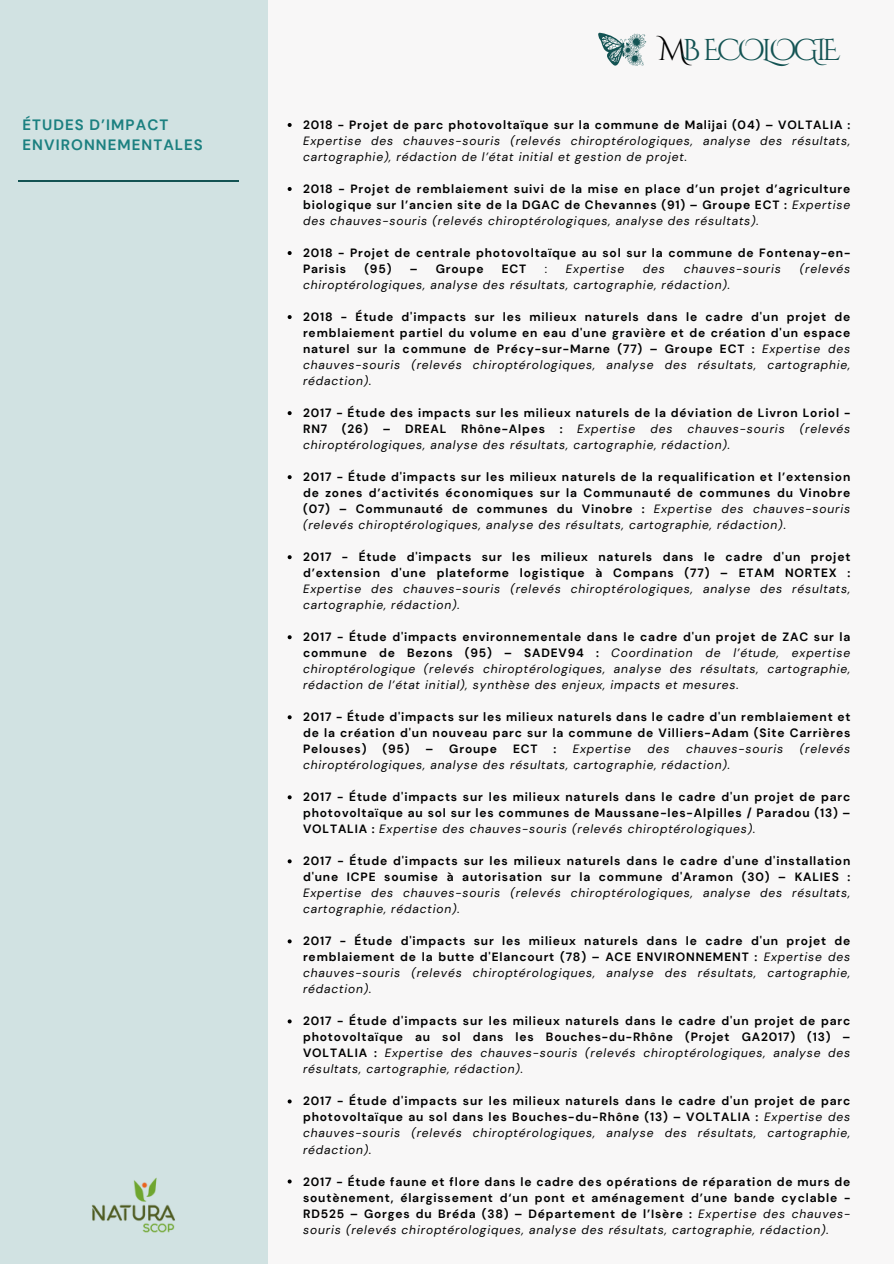
<style>
.page{position:relative;width:894px;height:1264px;background:#fff}
.page>*{position:absolute;margin:0;border:0;box-sizing:border-box;transform-origin:0 0}
.t1{font:30px "Cinzel Decorative";letter-spacing:-.14em;color:#135353}
.t2{font:700 15px/20.2px "DM Sans";letter-spacing:.07em;color:#1b8080}
.t3{font:700 12px/16px "DM Sans";letter-spacing:.07em;color:#000;text-align:justify}
.t4{font:italic 12px/16px "DM Sans";letter-spacing:.07em;color:#000;text-align:justify}
.t5{font:12px "DM Sans";color:#000}
.s1{color:#000}
.s2{font-weight:700;font-style:normal}
.s3{font-weight:400;font-style:italic}
.s4{font-weight:400}
</style>
<div class="page">
<div style="left:0;top:0;width:893px;height:1263px;background:#f8f7f7"></div>
<div style="left:0;top:0;width:267px;height:1263px;background:#d1e2e2"></div>
<img style="left:91px;top:1177px;width:84px;height:56px">
<svg style="left:287px;top:123px;width:4px;height:4px"></svg>
<svg style="left:287px;top:187px;width:4px;height:4px"></svg>
<svg style="left:287px;top:251px;width:4px;height:4px"></svg>
<svg style="left:287px;top:315px;width:4px;height:4px"></svg>
<svg style="left:287px;top:411px;width:4px;height:4px"></svg>
<svg style="left:287px;top:475px;width:4px;height:4px"></svg>
<svg style="left:287px;top:555px;width:4px;height:4px"></svg>
<svg style="left:287px;top:635px;width:4px;height:4px"></svg>
<svg style="left:287px;top:715px;width:4px;height:4px"></svg>
<svg style="left:287px;top:795px;width:4px;height:4px"></svg>
<svg style="left:287px;top:859px;width:4px;height:4px"></svg>
<svg style="left:287px;top:939px;width:4px;height:4px"></svg>
<svg style="left:287px;top:1019px;width:4px;height:4px"></svg>
<svg style="left:287px;top:1099px;width:4px;height:4px"></svg>
<svg style="left:287px;top:1179px;width:4px;height:4px"></svg>
<hr style="left:18px;top:180px;width:221px;height:1px;background:#135353">
<svg style="left:598px;top:33px;width:48px;height:33px"></svg>
<p class="t2" style="left:23px;top:115px;width:182px">ÉTUDES D’IMPACT<br>ENVIRONNEMENTALES</p>
<p class="t1" style="left:658px;top:30px;width:183px"><span class="s1">M</span>B ECOLOGIE</p>
<h2 class="t4" style="left:303px;top:117px;width:548px"><span class="s2">2018 - Projet de parc photovoltaïque sur la commune de Malijai (04) – VOLTALIA :<br></span>Expertise des chauves-souris (relevés chiroptérologiques, analyse des résultats, cartographie), rédaction de l’état initial et gestion de projet.</h2>
<p class="t3" style="left:303px;top:181px;width:548px">2018 - Projet de remblaiement suivi de la mise en place d’un projet d’agriculture biologique sur l’ancien site de la DGAC de Chevannes (91) – Groupe ECT : <span class="s3">Expertise des chauves-souris (relevés chiroptérologiques, analyse des résultats).</span></p>
<p class="t3" style="left:303px;top:245px;width:548px">2018 - Projet de centrale photovoltaïque au sol sur la commune de Fontenay-en-<br>Parisis</p>
<p class="t3" style="left:364px;top:261px;width:55px">(95) –</p>
<p class="t3" style="left:435px;top:261px;width:49px">Groupe</p>
<p class="t3" style="left:501px;top:261px;width:26px">ECT</p>
<p class="t5" style="left:545px;top:261px;width:4px">:</p>
<p class="t4" style="left:565px;top:261px;width:60px">Expertise</p>
<p class="t4" style="left:642px;top:261px;width:24px">des</p>
<p class="t4" style="left:683px;top:261px;width:99px">chauves-souris</p>
<p class="t4" style="left:799px;top:261px;width:52px">(relevés</p>
<p class="t4" style="left:303px;top:277px;width:428px">chiroptérologiques, analyse des résultats, cartographie, rédaction).</p>
<p class="t3" style="left:303px;top:309px;width:548px">2018 - Étude d'impacts sur les milieux naturels dans le cadre d'un projet de remblaiement partiel du volume en eau d'une gravière et de création d'un espace naturel sur la commune de Précy-sur-Marne (77) – Groupe ECT : <span class="s3">Expertise des chauves-souris (relevés chiroptérologiques, analyse des résultats, cartographie, rédaction).</span></p>
<h1 class="t3" style="left:303px;top:405px;width:548px">2017 - Étude des impacts sur les milieux naturels de la déviation de Livron Loriol -<br>RN7 (26) – DREAL Rhône-Alpes : <span class="s3">Expertise</span></h1>
<h1 class="t4" style="left:650px;top:421px;width:24px">des</h1>
<h1 class="t4" style="left:687px;top:421px;width:99px">chauves-souris</h1>
<h1 class="t4" style="left:799px;top:421px;width:52px">(relevés</h1>
<h1 class="t4" style="left:303px;top:437px;width:428px">chiroptérologiques, analyse des résultats, cartographie, rédaction).</h1>
<p class="t3" style="left:303px;top:469px;width:548px">2017 - Étude d'impacts sur les milieux naturels de la requalification et l’extension de zones d’activités économiques sur la Communauté de communes du Vinobre (07) – Communauté de communes du Vinobre : <span class="s3">Expertise des chauves-souris (relevés chiroptérologiques, analyse des résultats, cartographie, rédaction)</span><span class="s4">.</span></p>
<p class="t3" style="left:303px;top:549px;width:548px">2017 - Étude d'impacts sur les milieux naturels dans le cadre d'un projet d’extension d'une plateforme logistique à Compans (77) – ETAM NORTEX :<br><span class="s3">Expertise des chauves-souris (relevés chiroptérologiques, analyse des résultats, cartographie, rédaction).</span></p>
<p class="t4" style="left:303px;top:629px;width:548px"><span class="s2">2017 - Étude d'impacts environnementale dans le cadre d'un projet de ZAC sur la commune de Bezons (95) – SADEV94 :</span> Coordination de l’étude, expertise chiroptérologique (relevés chiroptérologiques, analyse des résultats, cartographie, rédaction de l’état initial), synthèse des enjeux, impacts et mesures.</p>
<p class="t3" style="left:303px;top:709px;width:548px">2017 - Étude d'impacts sur les milieux naturels dans le cadre d'un remblaiement et de la création d'un nouveau parc sur la commune de Villiers-Adam (Site Carrières Pelouses)</p>
<p class="t3" style="left:382px;top:741px;width:52px">(95) –</p>
<p class="t3" style="left:449px;top:741px;width:49px">Groupe</p>
<p class="t3" style="left:513px;top:741px;width:26px">ECT</p>
<p class="t3" style="left:553px;top:741px;width:4px">:</p>
<p class="t4" style="left:572px;top:741px;width:60px">Expertise</p>
<p class="t4" style="left:647px;top:741px;width:24px">des</p>
<p class="t4" style="left:686px;top:741px;width:99px">chauves-souris</p>
<p class="t4" style="left:799px;top:741px;width:52px">(relevés</p>
<p class="t4" style="left:303px;top:757px;width:428px">chiroptérologiques, analyse des résultats, cartographie, rédaction).</p>
<p class="t3" style="left:303px;top:789px;width:548px">2017 - Étude d'impacts sur les milieux naturels dans le cadre d'un projet de parc photovoltaïque au sol sur les communes de Maussane-les-Alpilles / Paradou (13) – VOLTALIA : <span class="s3">Expertise des chauves-souris (relevés chiroptérologiques).</span></p>
<p class="t3" style="left:303px;top:853px;width:548px">2017 - Étude d'impacts sur les milieux naturels dans le cadre d'une d'installation d'une ICPE soumise à autorisation sur la commune d'Aramon (30) – KALIES :<br><span class="s3">Expertise des chauves-souris (relevés chiroptérologiques, analyse des résultats, cartographie, rédaction).</span></p>
<p class="t3" style="left:303px;top:933px;width:548px">2017 - Étude d'impacts sur les milieux naturels dans le cadre d'un projet de remblaiement de la butte d'Elancourt (78) – ACE ENVIRONNEMENT : <span class="s3">Expertise des chauves-souris (relevés chiroptérologiques, analyse des résultats, cartographie, rédaction).</span></p>
<p class="t3" style="left:303px;top:1013px;width:548px">2017 - Étude d'impacts sur les milieux naturels dans le cadre d'un projet de parc photovoltaïque au sol dans les Bouches-du-Rhône (Projet GA2017) (13) – VOLTALIA : <span class="s3">Expertise des chauves-souris (relevés chiroptérologiques, analyse des résultats, cartographie, rédaction).</span></p>
<p class="t3" style="left:303px;top:1093px;width:548px">2017 - Étude d'impacts sur les milieux naturels dans le cadre d'un projet de parc photovoltaïque au sol dans les Bouches-du-Rhône (13) – VOLTALIA : <span class="s3">Expertise des chauves-souris (relevés chiroptérologiques, analyse des résultats, cartographie, rédaction).</span></p>
<p class="t3" style="left:303px;top:1173px;width:548px">2017 - Étude faune et flore dans le cadre des opérations de réparation de murs de soutènement, élargissement d‘un pont et aménagement d’une bande cyclable - RD525 – Gorges du Bréda (38) – Département de l’Isère : <span class="s3">Expertise des chauves&shy;souris (relevés chiroptérologiques, analyse des résultats, cartographie, rédaction).</span></p>
</div>
